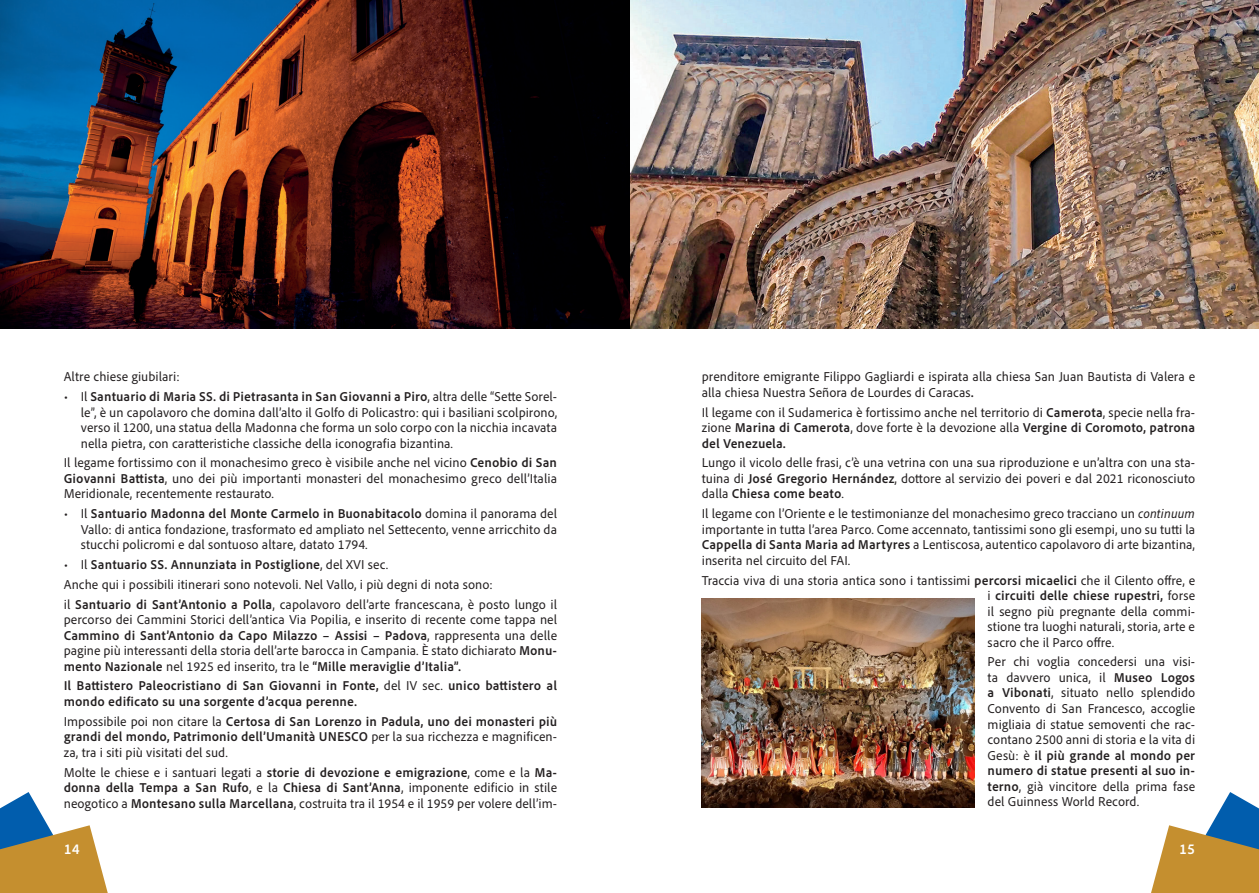
<style>
.page{position:relative;width:1259px;height:893px;background:#fff}
.page>*{position:absolute;margin:0;border:0;box-sizing:border-box;transform-origin:0 0}
.t1{font:700 15px "Adobe Clean UX";color:#fff}
.t2{font:13.5px/15.6px "Adobe Clean UX";color:#231f20;text-align:justify}
.t3{font:700 13.5px/15.6px "Adobe Clean UX";color:#231f20}
.s1{font-weight:700}
.s2{font-weight:400}
.s3{font-style:italic}
</style>
<div class="page">
<svg style="left:0;top:792px;width:108px;height:101px"></svg>
<svg style="left:1151px;top:792px;width:108px;height:101px"></svg>
<img style="left:0;top:0;width:1259px;height:329px">
<img style="left:702px;top:598px;width:273px;height:210px">
<p class="t2" style="left:64px;top:369px;width:117px">Altre chiese giubilari:</p>
<p class="t2" style="left:81px;top:388px;width:478px;text-indent:-17px">• Il <span class="s1">Santuario di Maria SS. di Pietrasanta in San Giovanni a Piro</span>, altra delle “Sette Sorel&shy;le”, è un capolavoro che domina dall’alto il Golfo di Policastro: qui i basiliani scolpirono, verso il 1200, una statua della Madonna che forma un solo corpo con la nicchia incavata nella pietra, con caratteristiche classiche della iconografia bizantina.</p>
<p class="t2" style="left:64px;top:455px;width:495px">Il legame fortissimo con il monachesimo greco è visibile anche nel vicino <span class="s1">Cenobio di San Giovanni Battista</span>, uno dei più importanti monasteri del monachesimo greco dell’Italia Meridionale, recentemente restaurato.</p>
<p class="t2" style="left:81px;top:505px;width:478px;text-indent:-17px">• Il <span class="s1">Santuario Madonna del Monte Carmelo in Buonabitacolo</span> domina il panorama del Vallo: di antica fondazione, trasformato ed ampliato nel Settecento, venne arricchito da stucchi policromi e dal sontuoso altare, datato 1794.</p>
<p class="t3" style="left:64px;top:556px;width:326px"><span class="s2">• Il</span> Santuario SS. Annunziata in Postiglione<span class="s2">, del XVI sec.</span></p>
<p class="t2" style="left:64px;top:576px;width:430px">Anche qui i possibili itinerari sono notevoli. Nel Vallo, i più degni di nota sono:</p>
<p class="t2" style="left:64px;top:596px;width:495px">il <span class="s1">Santuario di Sant’Antonio a Polla</span>, capolavoro dell’arte francescana, è posto lungo il percorso dei Cammini Storici dell’antica Via Popilia, e inserito di recente come tappa nel <span class="s1">Cammino di Sant’Antonio da Capo Milazzo – Assisi – Padova</span>, rappresenta una delle pagine più interessanti della storia dell’arte barocca in Campania. È stato dichiarato <span class="s1">Monu&shy;mento Nazionale</span> nel 1925 ed inserito, tra le <span class="s1">“Mille meraviglie d’Italia”.</span></p>
<p class="t3" style="left:64px;top:678px;width:495px">Il Battistero Paleocristiano di San Giovanni in Fonte, <span class="s2">del IV sec.</span> unico battistero al mondo edificato su una sorgente d’acqua perenne.</p>
<p class="t3" style="left:64px;top:713px;width:495px;text-align:justify"><span class="s2">Impossibile poi non citare la</span> Certosa di San Lorenzo in Padula, uno dei monasteri più grandi del mondo, Patrimonio dell’Umanità UNESCO <span class="s2">per la sua ricchezza e magnificen&shy;za, tra i siti più visitati del sud.</span></p>
<p class="t2" style="left:64px;top:764px;width:495px">Molte le chiese e i santuari legati a <span class="s1">storie di devozione e emigrazione</span>, come e la <span class="s1">Ma&shy;donna della Tempa a San Rufo</span>, e la <span class="s1">Chiesa di Sant’Anna</span>, imponente edificio in stile neogotico a <span class="s1">Montesano sulla Marcellana</span>, costruita tra il 1954 e il 1959 per volere dell’im-</p>
<p class="t2" style="left:702px;top:369px;width:495px">prenditore emigrante Filippo Gagliardi e ispirata alla chiesa San Juan Bautista di Valera e alla chiesa Nuestra Señora de Lourdes di Caracas<span class="s1">.</span></p>
<p class="t2" style="left:702px;top:404px;width:495px">Il legame con il Sudamerica è fortissimo anche nel territorio di <span class="s1">Camerota</span>, specie nella fra&shy;zione <span class="s1">Marina di Camerota</span>, dove forte è la devozione alla <span class="s1">Vergine di Coromoto, patrona del Venezuela.</span></p>
<p class="t2" style="left:702px;top:455px;width:495px">Lungo il vicolo delle frasi, c’è una vetrina con una sua riproduzione e un’altra con una sta&shy;tuina di <span class="s1">José Gregorio Hernández</span>, dottore al servizio dei poveri e dal 2021 riconosciuto dalla <span class="s1">Chiesa come beato</span>.</p>
<p class="t2" style="left:702px;top:505px;width:495px">Il legame con l’Oriente e le testimonianze del monachesimo greco tracciano un <span class="s3">continuum </span>importante in tutta l’area Parco. Come accennato, tantissimi sono gli esempi, uno su tutti la <span class="s1">Cappella di Santa Maria ad Martyres</span> a Lentiscosa, autentico capolavoro di arte bizantina, inserita nel circuito del FAI.</p>
<p class="t2" style="left:987px;top:572px;width:209px;text-indent:-286px">Traccia viva di una storia antica sono i tantissimi <span class="s1">percorsi micaelici</span> che il Cilento offre, e i <span class="s1">circuiti delle chiese rupestri,</span> forse il segno più pregnante della commi&shy;stione tra luoghi naturali, storia, arte e sacro che il Parco offre.</p>
<p class="t2" style="left:987px;top:654px;width:209px">Per chi voglia concedersi una visi&shy;ta davvero unica, il <span class="s1">Museo Logos a Vibonati</span>, situato nello splendido Convento di San Francesco, accoglie migliaia di statue semoventi che rac&shy;contano 2500 anni di storia e la vita di Gesù: è <span class="s1">il più grande al mondo per numero di statue presenti al suo in&shy;terno</span>, già vincitore della prima fase del Guinness World Record.</p>
<p class="t1" style="left:64px;top:839px;width:18px">14</p>
<p class="t1" style="left:1179px;top:839px;width:18px">15</p>
</div>
